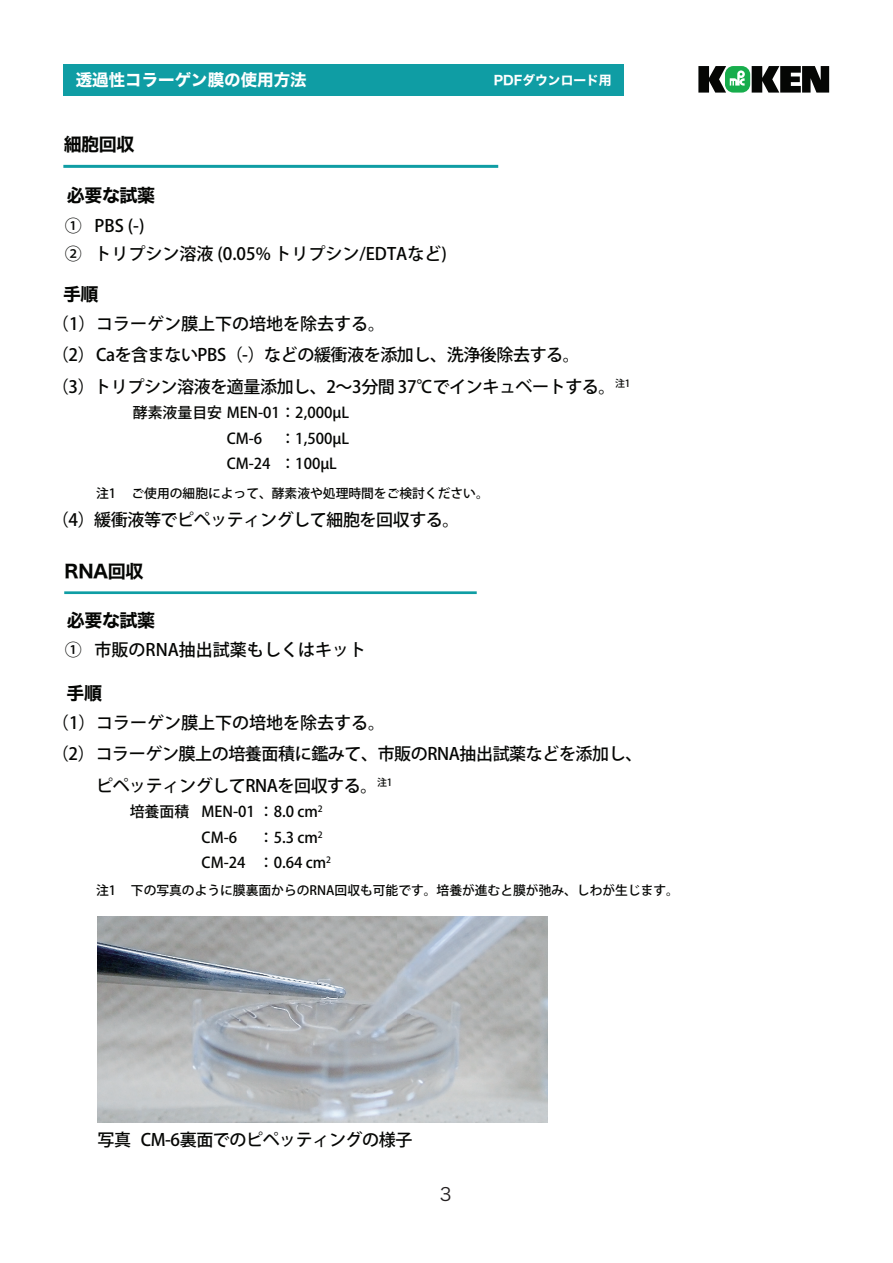
<style>
.page{position:relative;width:893px;height:1263px;background:#fff}
.page>*{position:absolute;margin:0;border:0;box-sizing:border-box;transform-origin:0 0}
.t1{font:18px "Hira Kaku Std W7";letter-spacing:-.025em;color:#050604}
.t2{font:18px "Hira Kaku Pro W3";color:#231f20}
.t3{font:500 16.95px/31.5px "Koz Go Pr 6 N";letter-spacing:-.025em;color:#050604}
.t4{font:500 16.95px/28.5px "Koz Go Pr 6 N";color:#050604}
.t5{font:16.5px "Hira Kaku Std W7";color:#fff}
.t6{font:500 14.85px/25.5px "Koz Go Pr 6 N";color:#050604}
.t7{font:500 12.75px "Koz Go Pr 6 N";color:#050604}
.t8{font:12.75px "Hira Kaku Std W7";color:#fff}
</style>
<div class="page">
<hr style="left:64px;top:591px;width:413px;height:3px;background:#0f9da4">
<div style="left:64px;top:64px;width:560px;height:31px;background:#0f9da4"></div>
<svg style="left:698px;top:66px;width:132px;height:27px"></svg>
<img style="left:98px;top:916px;width:450px;height:207px">
<hr style="left:63px;top:165px;width:435px;height:3px;background:#0f9da4">
<p class="t5" style="left:76px;top:67px;width:233px">透過性コラーゲン膜の使用方法</p>
<p class="t8" style="left:494px;top:70px;width:119px">PDFダウンロード用</p>
<p class="t1" style="left:64px;top:130px;width:72px">細胞回収</p>
<p class="t1" style="left:67px;top:181px;width:90px">必要な試薬</p>
<p class="t4" style="left:65px;top:211px;width:384px">① PBS (-)<br>② トリプシン溶液 (0.05% トリプシン/EDTAなど)</p>
<p class="t1" style="left:63px;top:280px;width:37px">手順</p>
<p class="t3" style="left:52px;top:308px;width:580px">（1） コラーゲン膜上下の培地を除去する。<br>（2） Caを含まないPBS（-）などの緩衝液を添加し、洗浄後除去する。<br>（3）トリプシン溶液を適量添加し、2～3分間 37℃でインキュベートする。<sup>注1</sup></p>
<p class="t6" style="left:227px;top:400px;width:124px;text-align:justify;text-indent:-94px">酵素液量目安 MEN-01 ：2,000µL CM-6 ：1,500µL CM-24 ：100µL</p>
<p class="t7" style="left:96px;top:486px;width:394px">注1 ご使用の細胞によって、酵素液や処理時間をご検討ください。</p>
<p class="t3" style="left:52px;top:505px;width:409px">（4）緩衝液等でピペッティングして細胞を回収する。</p>
<p class="t1" style="left:65px;top:557px;width:80px">RNA回収</p>
<p class="t1" style="left:67px;top:606px;width:90px">必要な試薬</p>
<p class="t4" style="left:65px;top:636px;width:303px">① 市販のRNA抽出試薬もしくはキット</p>
<p class="t1" style="left:67px;top:679px;width:37px">手順</p>
<p class="t4" style="left:52px;top:709px;width:335px">（1） コラーゲン膜上下の培地を除去する。</p>
<p class="t3" style="left:52px;top:739px;width:592px">（2） コラーゲン膜上の培養面積に鑑みて、市販のRNA抽出試薬などを添加し、</p>
<p class="t3" style="left:96px;top:770px;width:298px">ピペッティングしてRNAを回収する。<sup>注1</sup></p>
<p class="t6" style="left:202px;top:799px;width:123px;text-indent:-72px">培養面積 MEN-01 ：8.0 cm<sup>2<br></sup>CM-6</p>
<p class="t6" style="left:202px;top:825px;width:131px;text-indent:57px">：5.3 cm<sup>2<br></sup>CM-24 ：0.64 cm<sup>2</sup></p>
<p class="t7" style="left:96px;top:883px;width:584px">注1 下の写真のように膜裏面からのRNA回収も可能です。培養が進むと膜が弛み、しわが生じます。</p>
<p class="t3" style="left:98px;top:1124px;width:316px">写真 CM-6裏面でのピペッティングの様子</p>
<p class="t2" style="left:440px;top:1178px;width:13px">3</p>
</div>
